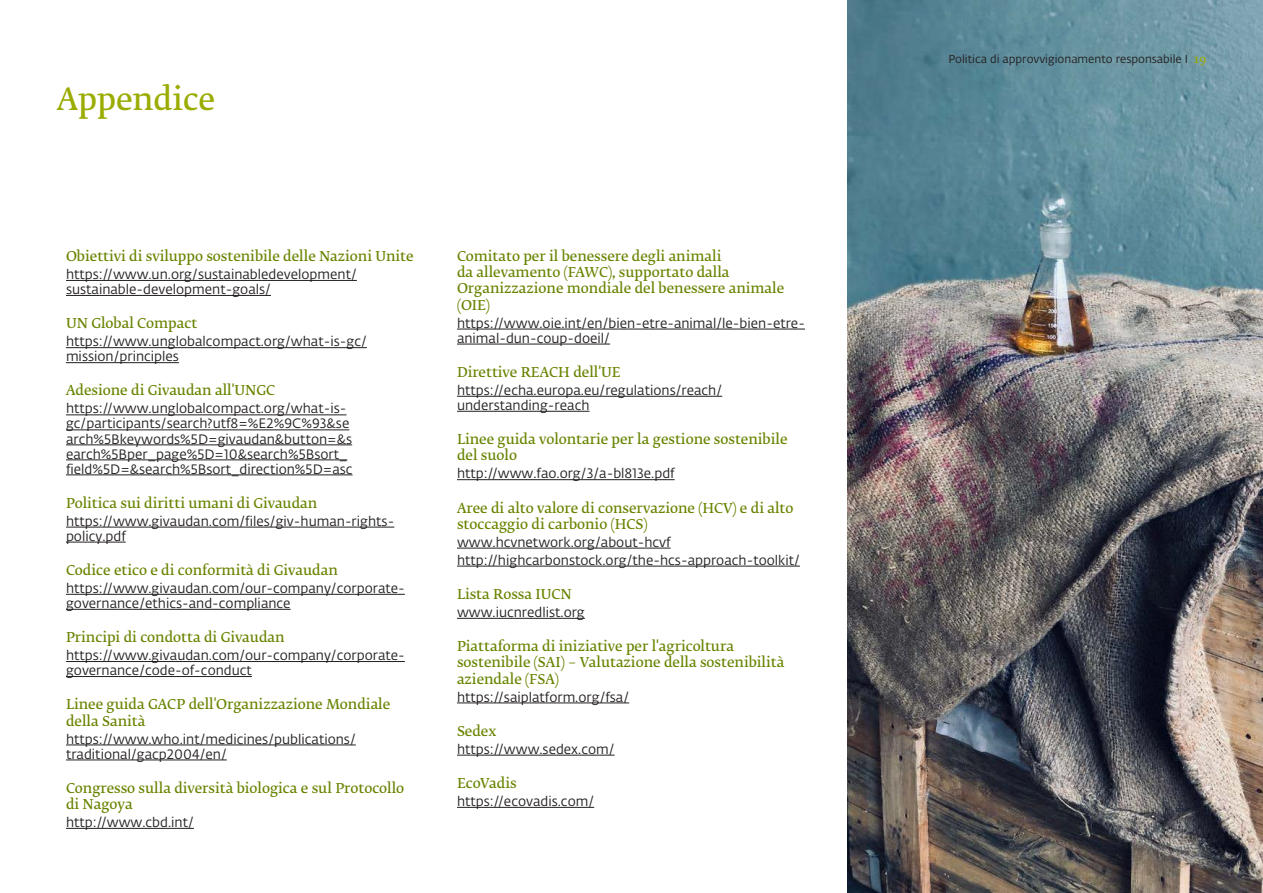
<style>
.page{position:relative;width:1263px;height:893px;background:#fff}
.page>*{position:absolute;margin:0;border:0;box-sizing:border-box;transform-origin:0 0}
.t1{font:30px "Fedra Serif B Pro Demi";color:#9aac00}
.t2{font:13.5px/15px "Fedra Sans Alt Pro Book LF";color:#231f20}
.t3{font:13.5px/16.2px "Fedra Serif B Pro Demi";color:#688400}
.t4{font:11.4px "Fedra Sans Alt Pro Book LF";color:#231f20}
.s1{font-family:"Fedra Serif B Pro Demi";color:#9aac00}
</style>
<div class="page">
<img style="left:847px;top:0;width:416px;height:893px">
<hr style="left:66px;top:280px;width:291px;height:1px;background:#231f20">
<hr style="left:66px;top:295px;width:205px;height:1px;background:#231f20">
<hr style="left:66px;top:347px;width:301px;height:1px;background:#231f20">
<hr style="left:66px;top:362px;width:113px;height:1px;background:#231f20">
<hr style="left:66px;top:414px;width:280px;height:1px;background:#231f20">
<hr style="left:66px;top:429px;width:283px;height:1px;background:#231f20">
<hr style="left:66px;top:444px;width:286px;height:1px;background:#231f20">
<hr style="left:66px;top:459px;width:281px;height:1px;background:#231f20">
<hr style="left:66px;top:474px;width:287px;height:1px;background:#231f20">
<hr style="left:66px;top:527px;width:328px;height:1px;background:#231f20">
<hr style="left:66px;top:542px;width:60px;height:1px;background:#231f20">
<hr style="left:66px;top:594px;width:339px;height:1px;background:#231f20">
<hr style="left:66px;top:609px;width:225px;height:1px;background:#231f20">
<hr style="left:66px;top:661px;width:339px;height:1px;background:#231f20">
<hr style="left:66px;top:676px;width:186px;height:1px;background:#231f20">
<hr style="left:66px;top:744px;width:290px;height:1px;background:#231f20">
<hr style="left:66px;top:759px;width:161px;height:1px;background:#231f20">
<hr style="left:66px;top:828px;width:128px;height:1px;background:#231f20">
<hr style="left:457px;top:329px;width:348px;height:1px;background:#231f20">
<hr style="left:457px;top:344px;width:153px;height:1px;background:#231f20">
<hr style="left:457px;top:396px;width:265px;height:1px;background:#231f20">
<hr style="left:457px;top:411px;width:132px;height:1px;background:#231f20">
<hr style="left:457px;top:479px;width:217px;height:1px;background:#231f20">
<hr style="left:457px;top:548px;width:213px;height:1px;background:#231f20">
<hr style="left:457px;top:566px;width:343px;height:1px;background:#231f20">
<hr style="left:457px;top:618px;width:128px;height:1px;background:#231f20">
<hr style="left:457px;top:702px;width:172px;height:1px;background:#231f20">
<hr style="left:457px;top:755px;width:157px;height:1px;background:#231f20">
<hr style="left:457px;top:807px;width:137px;height:1px;background:#231f20">
<h1 class="t1" style="left:57px;top:83px;width:160px">Appendice</h1>
<p class="t3" style="left:66px;top:248px;width:349px">Obiettivi di sviluppo sostenibile delle Nazioni Unite</p>
<p class="t2" style="left:66px;top:266px;width:292px">https://www.un.org/sustainabledevelopment/ sustainable-development-goals/</p>
<p class="t3" style="left:66px;top:315px;width:133px">UN Global Compact</p>
<p class="t2" style="left:66px;top:334px;width:302px">https://www.unglobalcompact.org/what-is-gc/ mission/principles</p>
<p class="t3" style="left:66px;top:383px;width:211px">Adesione di Givaudan all'UNGC</p>
<p class="t2" style="left:66px;top:401px;width:288px">https://www.unglobalcompact.org/what-is&shy;gc/participants/search?utf8=%E2%9C%93&amp;se arch%5Bkeywords%5D=givaudan&amp;button=&amp;s earch%5Bper_page%5D=10&amp;search%5Bsort_ field%5D=&amp;search%5Bsort_direction%5D=asc</p>
<p class="t3" style="left:66px;top:495px;width:253px">Politica sui diritti umani di Givaudan</p>
<p class="t2" style="left:66px;top:513px;width:330px">https://www.givaudan.com/files/giv-human-rights&shy;policy.pdf</p>
<p class="t3" style="left:66px;top:562px;width:273px">Codice etico e di conformità di Givaudan</p>
<p class="t2" style="left:66px;top:580px;width:340px">https://www.givaudan.com/our-company/corporate&shy;governance/ethics-and-compliance</p>
<p class="t3" style="left:66px;top:629px;width:220px">Principi di condotta di Givaudan</p>
<p class="t2" style="left:66px;top:647px;width:340px">https://www.givaudan.com/our-company/corporate&shy;governance/code-of-conduct</p>
<p class="t3" style="left:66px;top:696px;width:326px">Linee guida GACP dell'Organizzazione Mondiale della Sanità</p>
<p class="t2" style="left:66px;top:731px;width:291px">https://www.who.int/medicines/publications/ traditional/gacp2004/en/</p>
<p class="t3" style="left:66px;top:780px;width:340px">Congresso sulla diversità biologica e sul Protocollo di Nagoya</p>
<p class="t2" style="left:66px;top:814px;width:129px">http://www.cbd.int/</p>
<p class="t3" style="left:457px;top:248px;width:329px">Comitato per il benessere degli animali<br>da allevamento (FAWC), supportato dalla Organizzazione mondiale del benessere animale (OIE)</p>
<p class="t2" style="left:457px;top:315px;width:349px">https://www.oie.int/en/bien-etre-animal/le-bien-etre&shy;animal-dun-coup-doeil/</p>
<p class="t3" style="left:457px;top:364px;width:165px">Direttive REACH dell'UE</p>
<p class="t2" style="left:457px;top:382px;width:267px">https://echa.europa.eu/regulations/reach/ understanding-reach</p>
<p class="t3" style="left:457px;top:431px;width:332px">Linee guida volontarie per la gestione sostenibile del suolo</p>
<p class="t2" style="left:457px;top:466px;width:219px">http://www.fao.org/3/a-bl813e.pdf</p>
<p class="t3" style="left:457px;top:500px;width:338px">Aree di alto valore di conservazione (HCV) e di alto stoccaggio di carbonio (HCS)</p>
<p class="t2" style="left:457px;top:532px;width:344px;line-height:18px">www.hcvnetwork.org/about-hcvf http://highcarbonstock.org/the-hcs-approach-toolkit/</p>
<p class="t3" style="left:457px;top:586px;width:116px">Lista Rossa IUCN</p>
<p class="t2" style="left:457px;top:604px;width:129px">www.iucnredlist.org</p>
<p class="t3" style="left:457px;top:638px;width:329px">Piattaforma di iniziative per l'agricoltura sostenibile (SAI) – Valutazione della sostenibilità aziendale (FSA)</p>
<p class="t2" style="left:457px;top:689px;width:174px">https://saiplatform.org/fsa/</p>
<p class="t3" style="left:457px;top:723px;width:41px">Sedex</p>
<p class="t2" style="left:457px;top:741px;width:159px">https://www.sedex.com/</p>
<p class="t3" style="left:457px;top:775px;width:61px">EcoVadis</p>
<p class="t2" style="left:457px;top:793px;width:139px">https://ecovadis.com/</p>
<p class="t4" style="left:948px;top:51px;width:259px">Politica di approvvigionamento responsabile I <span class="s1">19</span></p>
</div>
